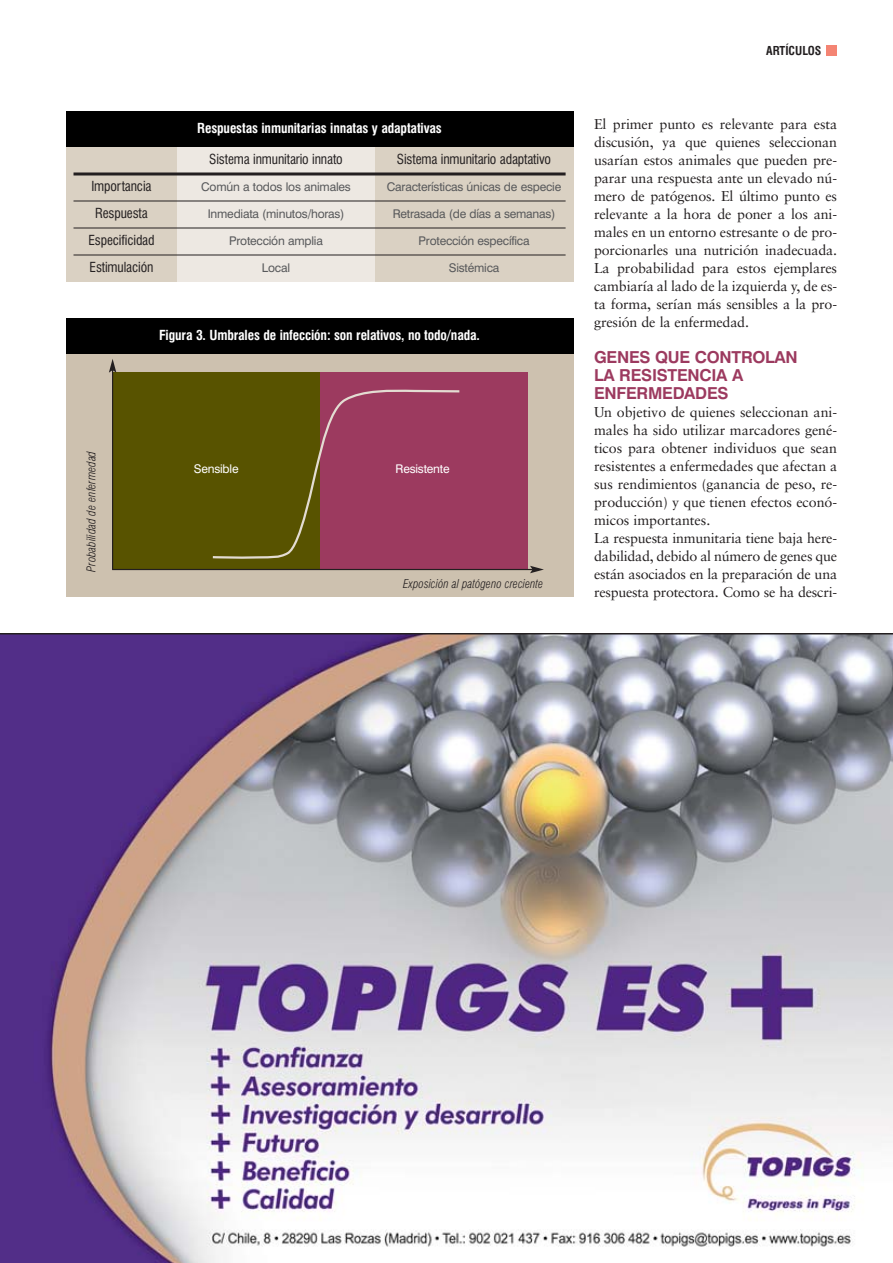
<style>
.page{position:relative;width:893px;height:1263px;background:#fff}
.page>*{position:absolute;margin:0;border:0;box-sizing:border-box;transform-origin:0 0}
.t1{font:700 16.5px/18px "Swiss 721 BT";letter-spacing:-.015em;color:#9c3a5f}
.t2{font:14.25px/18px "Sabon";letter-spacing:-.005em;color:#231f20;text-align:justify}
.t3{font:condensed 13.5px "Swiss 721 BT";letter-spacing:-.01em;color:#231f20}
.t4{font:700 condensed 13.5px "Swiss 721 BT";letter-spacing:-.01em;color:#fff}
.t5{font:12px "Swiss 721 BT";letter-spacing:-.015em;color:#58595b}
.t6{font:italic 300 condensed 12px "Swiss 721 BT";color:#231f20}
.t7{font:12px "Swiss 721 BT";letter-spacing:-.015em;color:#fff}
.t8{font:700 condensed 12px "Swiss 721 BT";color:#231f20}
</style>
<div class="page">
<img style="left:0;top:634px;width:892px;height:629px">
<div style="left:66px;top:228px;width:111px;height:27px;background:#dad1c3"></div>
<div style="left:177px;top:228px;width:198px;height:27px;background:#ede8e2"></div>
<div style="left:375px;top:228px;width:198px;height:27px;background:#dad1c3"></div>
<div style="left:66px;top:255px;width:111px;height:27px;background:#dad1c3"></div>
<div style="left:177px;top:255px;width:198px;height:27px;background:#ede8e2"></div>
<div style="left:375px;top:255px;width:198px;height:27px;background:#dad1c3"></div>
<div style="left:826px;top:45px;width:11px;height:11px;background:#f48473"></div>
<hr style="left:0;top:633px;width:892px;height:1px;background:#231f20">
<div style="left:66px;top:111px;width:507px;height:36px;background:#000"></div>
<div style="left:66px;top:147px;width:111px;height:27px;background:#dad1c3"></div>
<div style="left:177px;top:147px;width:198px;height:27px;background:#ede8e2"></div>
<div style="left:375px;top:147px;width:198px;height:27px;background:#dad1c3"></div>
<div style="left:66px;top:174px;width:111px;height:27px;background:#dad1c3"></div>
<div style="left:177px;top:174px;width:198px;height:27px;background:#ede8e2"></div>
<div style="left:375px;top:174px;width:198px;height:27px;background:#dad1c3"></div>
<div style="left:66px;top:201px;width:111px;height:27px;background:#dad1c3"></div>
<div style="left:177px;top:201px;width:198px;height:27px;background:#ede8e2"></div>
<div style="left:375px;top:201px;width:198px;height:27px;background:#dad1c3"></div>
<svg style="left:74px;top:172px;width:492px;height:4px;background:#524d4b"></svg>
<hr style="left:74px;top:201px;width:492px;height:1px;background:#231f20">
<hr style="left:74px;top:228px;width:492px;height:1px;background:#231f20">
<hr style="left:74px;top:255px;width:492px;height:1px;background:#231f20">
<div style="left:66px;top:354px;width:507px;height:243px;background:#cdc1af"></div>
<div style="left:66px;top:318px;width:507px;height:36px;background:#000"></div>
<div style="left:113px;top:372px;width:207px;height:198px;background:#585300"></div>
<div style="left:320px;top:372px;width:207px;height:198px;background:#9c3a5f"></div>
<svg style="left:212px;top:389px;width:248px;height:170px"></svg>
<hr style="left:112px;top:569px;width:421px;height:1px;background:#231f20">
<svg style="left:530px;top:566px;width:14px;height:7px"></svg>
<hr style="left:112px;top:370px;width:1px;height:200px;background:#231f20">
<svg style="left:109px;top:359px;width:7px;height:14px"></svg>
<p class="t4" style="left:197px;top:122px;width:246px">Respuestas inmunitarias innatas y adaptativas</p>
<p class="t3" style="left:209px;top:154px;width:135px">Sistema inmunitario innato</p>
<p class="t3" style="left:397px;top:154px;width:156px">Sistema inmunitario adaptativo</p>
<p class="t3" style="left:91px;top:181px;width:62px">Importancia</p>
<p class="t5" style="left:201px;top:181px;width:151px">Común a todos los animales</p>
<p class="t5" style="left:387px;top:181px;width:176px">Características únicas de especie</p>
<p class="t3" style="left:95px;top:208px;width:54px">Respuesta</p>
<p class="t5" style="left:208px;top:208px;width:138px">Inmediata (minutos/horas)</p>
<p class="t5" style="left:393px;top:208px;width:164px">Retrasada (de días a semanas)</p>
<p class="t3" style="left:88px;top:235px;width:68px">Especificidad</p>
<p class="t5" style="left:229px;top:235px;width:95px">Protección amplia</p>
<p class="t5" style="left:418px;top:235px;width:112px">Protección específica</p>
<p class="t3" style="left:90px;top:262px;width:65px">Estimulación</p>
<p class="t5" style="left:262px;top:262px;width:30px">Local</p>
<p class="t5" style="left:449px;top:262px;width:52px">Sistémica</p>
<p class="t6" style="left:86px;top:572px;width:122px;rotate:-90deg">Probabilidad de enfermedad</p>
<p class="t4" style="left:159px;top:329px;width:322px">Figura 3. Umbrales de infección: son relativos, no todo/nada.</p>
<p class="t7" style="left:194px;top:464px;width:46px">Sensible</p>
<p class="t7" style="left:396px;top:463px;width:56px">Resistente</p>
<p class="t6" style="left:403px;top:579px;width:142px">Exposición al patógeno creciente</p>
<p class="t8" style="left:766px;top:45px;width:57px">ARTÍCULOS</p>
<p class="t2" style="left:594px;top:116px;width:245px">El primer punto es relevante para esta discusión, ya que quienes seleccionan usarían estos animales que pueden pre&shy;parar una respuesta ante un elevado nú&shy;mero de patógenos. El último punto es relevante a la hora de poner a los ani&shy;males en un entorno estresante o de pro&shy;porcionarles una nutrición inadecuada.<br>La probabilidad para estos ejemplares cambiaría al lado de la izquierda y, de es&shy;ta forma, serían más sensibles a la pro&shy;gresión de la enfermedad.</p>
<p class="t1" style="left:594px;top:349px;width:205px">GENES QUE CONTROLAN<br>LA RESISTENCIA A<br>ENFERMEDADES</p>
<p class="t2" style="left:594px;top:404px;width:245px;text-align:left">Un objetivo de quienes seleccionan ani&shy;males ha sido utilizar marcadores gené&shy;ticos para obtener individuos que sean resistentes a enfermedades que afectan a sus rendimientos (ganancia de peso, re&shy;producción) y que tienen efectos econó&shy;micos importantes.<br>La respuesta inmunitaria tiene baja here&shy;dabilidad, debido al número de genes que están asociados en la preparación de una respuesta protectora. Como se ha descri-</p>
</div>
